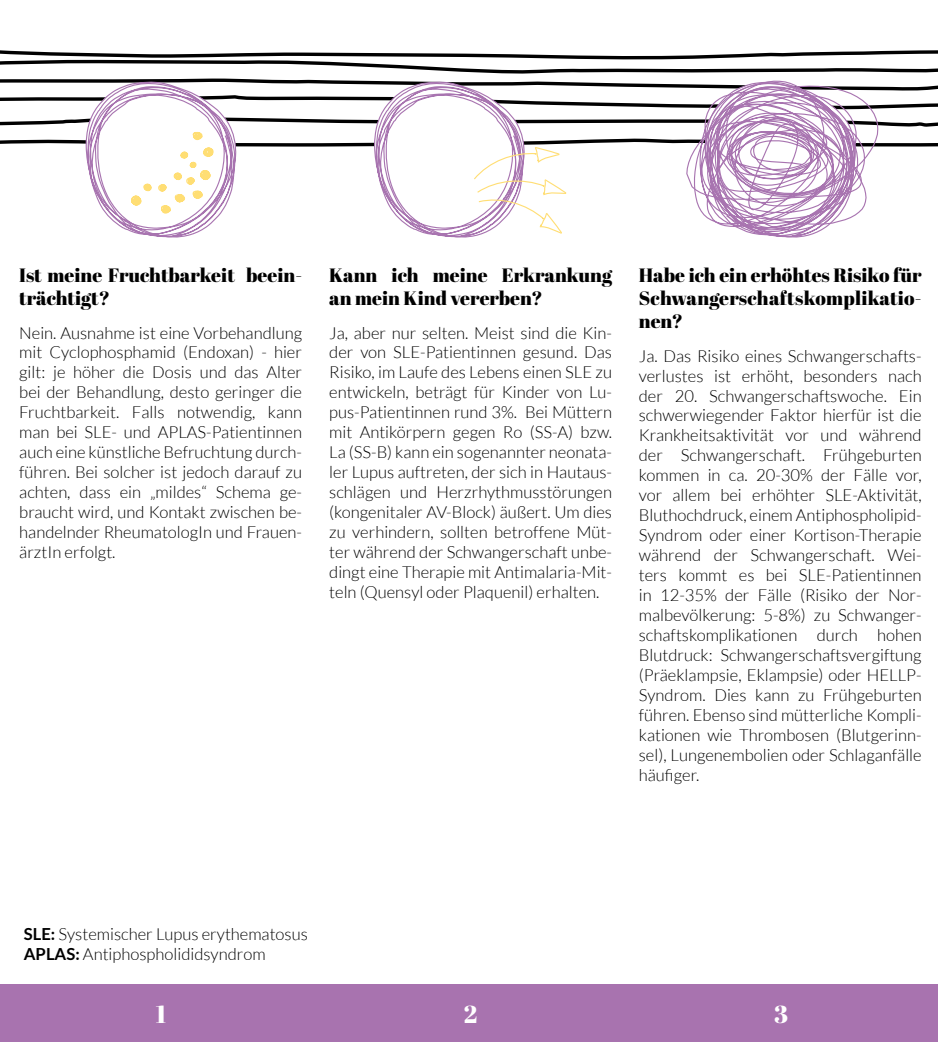
<style>
.page{position:relative;width:938px;height:1042px;background:#fff}
.page>*{position:absolute;margin:0;border:0;box-sizing:border-box;transform-origin:0 0}
.t1{font:24.5px "Abril Fatface";color:#fff}
.t2{font:19.25px/23.1px "Abril Fatface";color:#000}
.t3{font:300 16.62px/19.9px "Lato";color:#000;text-align:justify}
.s1{font-weight:700}
</style>
<div class="page">
<div style="left:0;top:985px;width:938px;height:57px;background:#a873af"></div>
<svg style="left:0;top:50px;width:938px;height:188px"></svg>
<p class="t2" style="left:19px;top:263px;width:284px">Ist meine Fruchtbarkeit beein&shy;trächtigt?</p>
<p class="t3" style="left:19px;top:323px;width:284px">Nein. Ausnahme ist eine Vorbehandlung mit Cyclophosphamid (Endoxan) - hier gilt: je höher die Dosis und das Alter bei der Behandlung, desto geringer die Fruchtbarkeit. Falls notwendig, kann man bei SLE- und APLAS-Patientinnen auch eine künstliche Befruchtung durch&shy;führen. Bei solcher ist jedoch darauf zu achten, dass ein „mildes“ Schema ge&shy;braucht wird, und Kontakt zwischen be&shy;handelnder RheumatologIn und Frauen&shy;ärztIn erfolgt.</p>
<p class="t2" style="left:329px;top:263px;width:284px">Kann ich meine Erkrankung an mein Kind vererben?</p>
<p class="t3" style="left:329px;top:323px;width:284px">Ja, aber nur selten. Meist sind die Kin&shy;der von SLE-Patientinnen gesund. Das Risiko, im Laufe des Lebens einen SLE zu entwickeln, beträgt für Kinder von Lu&shy;pus-Patientinnen rund 3%. Bei Müttern mit Antikörpern gegen Ro (SS-A) bzw.<br>La (SS-B) kann ein sogenannter neonata&shy;ler Lupus auftreten, der sich in Hautaus&shy;schlägen und Herzrhythmusstörungen (kongenitaler AV-Block) äußert. Um dies zu verhindern, sollten betroffene Müt&shy;ter während der Schwangerschaft unbe&shy;dingt eine Therapie mit Antimalaria-Mit&shy;teln (Quensyl oder Plaquenil) erhalten.</p>
<p class="t2" style="left:639px;top:263px;width:284px;text-align:justify">Habe ich ein erhöhtes Risiko für Schwangerschaftskomplikatio&shy;nen?</p>
<p class="t3" style="left:639px;top:346px;width:284px">Ja. Das Risiko eines Schwangerschafts&shy;verlustes ist erhöht, besonders nach der 20. Schwangerschaftswoche. Ein schwerwiegender Faktor hierfür ist die Krankheitsaktivität vor und während der Schwangerschaft. Frühgeburten kommen in ca. 20-30% der Fälle vor, vor allem bei erhöhter SLE-Aktivität, Bluthochdruck, einem Antiphospholipid-Syndrom oder einer Kortison-Therapie während der Schwangerschaft. Wei&shy;ters kommt es bei SLE-Patientinnen in 12-35% der Fälle (Risiko der Nor&shy;malbevölkerung: 5-8%) zu Schwanger&shy;schaftskomplikationen durch hohen Blutdruck: Schwangerschaftsvergiftung (Präeklampsie, Eklampsie) oder HELLP-Syndrom. Dies kann zu Frühgeburten führen. Ebenso sind mütterliche Kompli&shy;kationen wie Thrombosen (Blutgerinn&shy;sel), Lungenembolien oder Schlaganfälle häufiger.</p>
<p class="t3" style="left:24px;top:924px;width:286px"><span class="s1">SLE:</span> Systemischer Lupus erythematosus<br><span class="s1">APLAS:</span> Antiphospholididsyndrom</p>
<h1 class="t1" style="left:156px;top:997px;width:12px">1</h1>
<h1 class="t1" style="left:464px;top:997px;width:15px">2</h1>
<h1 class="t1" style="left:774px;top:997px;width:16px">3</h1>
</div>
